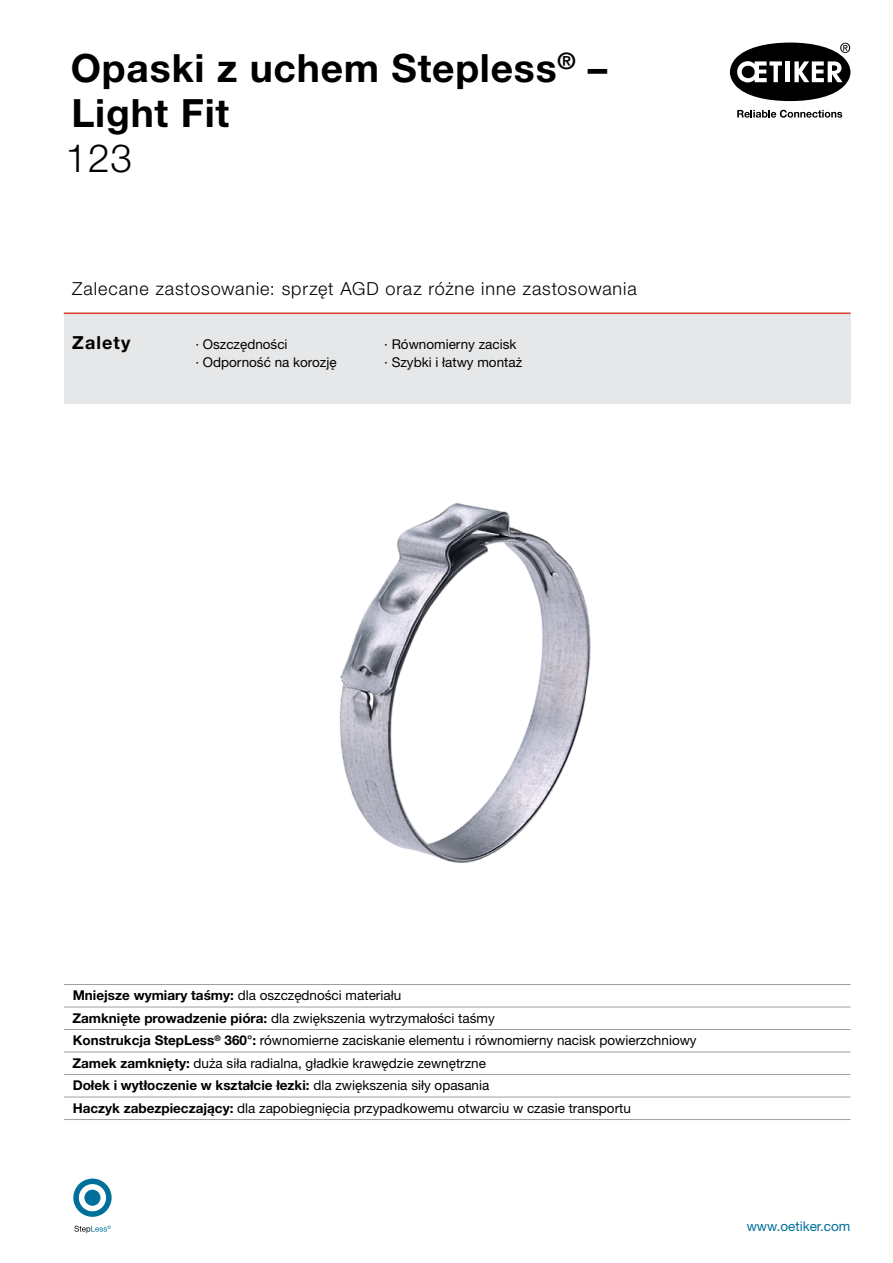
<style>
.page{position:relative;width:893px;height:1263px;background:#fff}
.page>*{position:absolute;margin:0;border:0;box-sizing:border-box;transform-origin:0 0}
.t1{font:700 39px/45px "Helvetica Neue LT Pro";letter-spacing:.02em;color:#000}
.t2{font:300 39px "Helvetica Neue LT Pro";color:#000}
.t3{font:300 18px "Helvetica Neue LT Pro";letter-spacing:.05em;color:#000}
.t4{font:700 18px "Helvetica Neue LT Pro";letter-spacing:.06em;color:#000}
.t5{font:13.5px/22.5px "Helvetica Neue LT Pro";color:#000}
.t6{font:13.5px "Helvetica Neue LT Pro";color:#006f9a}
.s1{font-weight:700}
</style>
<div class="page">
<img style="left:339px;top:503px;width:252px;height:360px">
<svg style="left:730px;top:43px;width:120px;height:58px"></svg>
<svg style="left:737px;top:110px;width:105px;height:8px"></svg>
<div style="left:64px;top:313px;width:786px;height:91px;background:#e6e7e8"></div>
<hr style="left:64px;top:313px;width:786px;height:1px;background:#dc4133">
<hr style="left:64px;top:984px;width:786px;height:1px;background:#9d9fa2">
<hr style="left:64px;top:1007px;width:786px;height:1px;background:#9d9fa2">
<hr style="left:64px;top:1029px;width:786px;height:1px;background:#9d9fa2">
<hr style="left:64px;top:1052px;width:786px;height:1px;background:#9d9fa2">
<hr style="left:64px;top:1074px;width:786px;height:1px;background:#9d9fa2">
<hr style="left:64px;top:1097px;width:786px;height:1px;background:#9d9fa2">
<hr style="left:64px;top:1119px;width:786px;height:1px;background:#9d9fa2">
<svg style="left:74px;top:1225px;width:37px;height:8px"></svg>
<svg style="left:73px;top:1178px;width:39px;height:39px"></svg>
<h1 class="t1" style="left:71px;top:45px;width:538px">Opaski z uchem Stepless<sup>®</sup> –<br>Light Fit</h1>
<h1 class="t2" style="left:66px;top:135px;width:68px">123</h1>
<h2 class="t3" style="left:72px;top:277px;width:566px">Zalecane zastosowanie: sprzęt AGD oraz różne inne zastosowania</h2>
<h2 class="t4" style="left:72px;top:331px;width:60px">Zalety</h2>
<p class="t5" style="left:195px;top:334px;width:143px;line-height:18px">· Oszczędności<br>· Odporność na korozję</p>
<p class="t5" style="left:384px;top:334px;width:139px;line-height:18px">· Równomierny zacisk · Szybki i łatwy montaż</p>
<p class="t5" style="left:72px;top:984px;width:626px"><span class="s1">Mniejsze wymiary taśmy:</span> dla oszczędności materiału<br><span class="s1">Zamknięte prowadzenie pióra:</span> dla zwiększenia wytrzymałości taśmy<br><span class="s1">Konstrukcja StepLess</span><sup>®</sup> <span class="s1">360°:</span> równomierne zaciskanie elementu i równomierny nacisk powierzchniowy <span class="s1">Zamek zamknięty:</span> duża siła radialna, gładkie krawędzie zewnętrzne<br><span class="s1">Dołek i wytłoczenie w kształcie łezki:</span> dla zwiększenia siły opasania<br><span class="s1">Haczyk zabezpieczający:</span> dla zapobiegnięcia przypadkowemu otwarciu w czasie transportu</p>
<p class="t6" style="left:747px;top:1217px;width:105px">www.oetiker.com</p>
</div>
